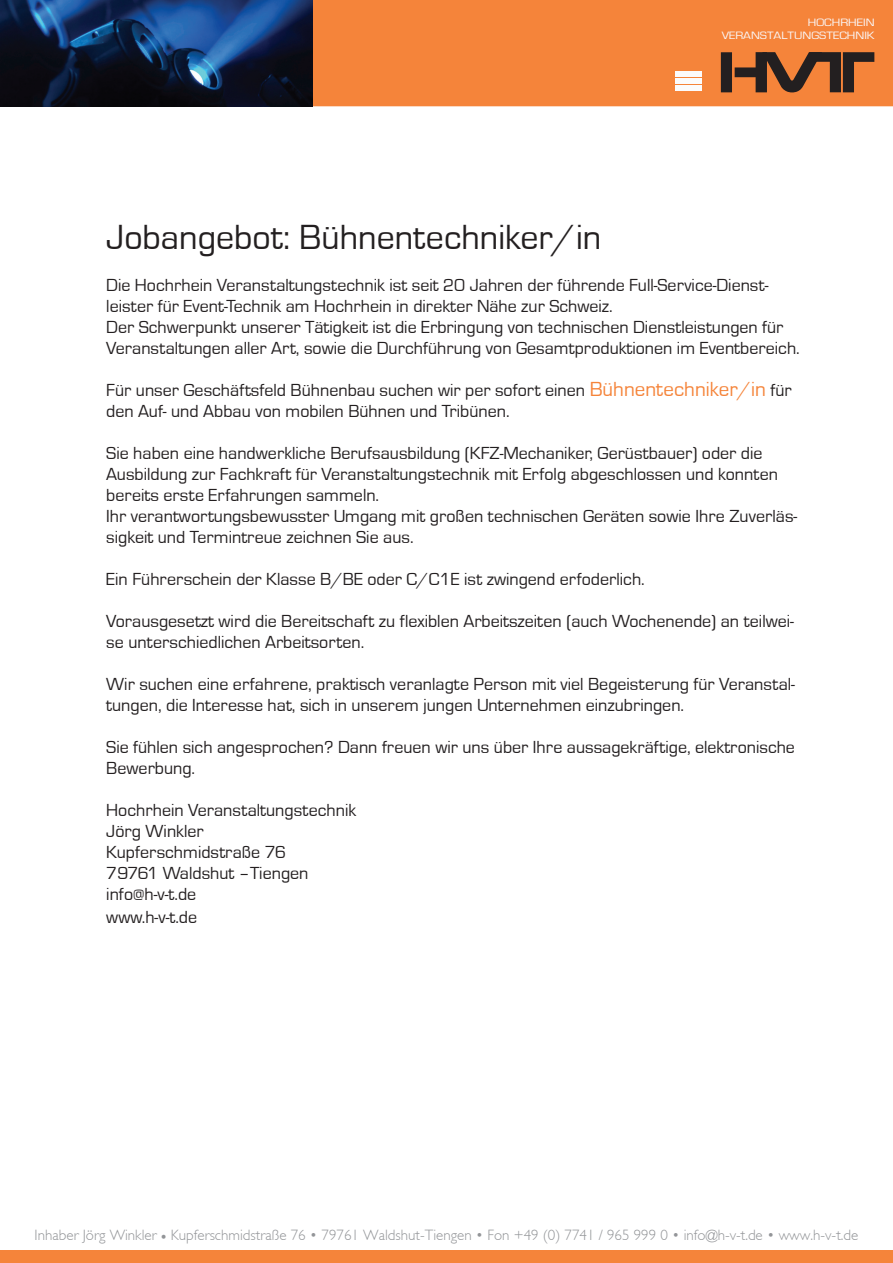
<style>
.page{position:relative;width:893px;height:1263px;background:#fff}
.page>*{position:absolute;margin:0;border:0;box-sizing:border-box;transform-origin:0 0}
.t1{font:36px "Eurostile T";color:#231f20}
.t2{font:18px/21px "Eurostile T";color:#231f20}
.t3{font:300 15px "Gill Sans";color:#939598}
.t4{font:11.1px/13.4px "Eurostile";color:#faf9fb;text-align:right;scale:1.15 1}
.s1{font-size:21px;color:#f5843a}
.s2{font-family:"Minion Pro";font-weight:400}
</style>
<div class="page">
<div style="left:0;top:1250px;width:893px;height:13px;background:#f5843a"></div>
<div style="left:312px;top:0;width:581px;height:106px;background:#f5843a"></div>
<svg style="left:672px;top:10px;width:210px;height:89px;background:#cf7236"></svg>
<div style="left:675px;top:72px;width:27px;height:5px;background:#fbfbfc"></div>
<div style="left:675px;top:79px;width:27px;height:5px;background:#fbfbfc"></div>
<div style="left:675px;top:86px;width:27px;height:5px;background:#fbfbfc"></div>
<img style="left:0;top:0;width:312px;height:106px">
<p class="t4" style="left:722px;top:16px;width:134px">HOCHRHEIN<br>VERANSTALTUNGSTECHNIK</p>
<h1 class="t1" style="left:106px;top:218px;width:497px">Jobangebot: Bühnentechniker/in</h1>
<p class="t2" style="left:106px;top:275px;width:695px">Die Hochrhein Veranstaltungstechnik ist seit 20 Jahren der führende Full-Service-Dienst&shy;leister für Event-Technik am Hochrhein in direkter Nähe zur Schweiz.<br>Der Schwerpunkt unserer Tätigkeit ist die Erbringung von technischen Dienstleistungen für Veranstaltungen aller Art, sowie die Durchführung von Gesamtproduktionen im Eventbereich.</p>
<p class="t2" style="left:106px;top:380px;width:687px">Für unser Geschäftsfeld Bühnenbau suchen wir per sofort einen <span class="s1">Bühnentechniker/in</span> für den Auf- und Abbau von mobilen Bühnen und Tribünen.</p>
<p class="t2" style="left:106px;top:443px;width:692px">Sie haben eine handwerkliche Berufsausbildung (KFZ-Mechaniker, Gerüstbauer) oder die Ausbildung zur Fachkraft für Veranstaltungstechnik mit Erfolg abgeschlossen und konnten bereits erste Erfahrungen sammeln.<br>Ihr verantwortungsbewusster Umgang mit großen technischen Geräten sowie Ihre Zuverläs&shy;sigkeit und Termintreue zeichnen Sie aus.</p>
<p class="t2" style="left:106px;top:569px;width:540px">Ein Führerschein der Klasse B/BE oder C/C1E ist zwingend erfoderlich.</p>
<p class="t2" style="left:106px;top:611px;width:689px">Vorausgesetzt wird die Bereitschaft zu flexiblen Arbeitszeiten (auch Wochenende) an teilwei&shy;se unterschiedlichen Arbeitsorten.</p>
<p class="t2" style="left:106px;top:674px;width:690px">Wir suchen eine erfahrene, praktisch veranlagte Person mit viel Begeisterung für Veranstal&shy;tungen, die Interesse hat, sich in unserem jungen Unternehmen einzubringen.</p>
<p class="t2" style="left:106px;top:737px;width:690px">Sie fühlen sich angesprochen? Dann freuen wir uns über Ihre aussagekräftige, elektronische<br>Bewerbung.</p>
<p class="t2" style="left:106px;top:800px;width:251px">Hochrhein Veranstaltungstechnik<br>Jörg Winkler<br>Kupferschmidstraße 76<br>79761 Waldshut –Tiengen info@h-v-t.de<br>www.h-v-t.de</p>
<p class="t3" style="left:35px;top:1227px;width:825px">Inhaber Jörg Winkler <span class="s2">•</span> Kupferschmidstraße 76 • 79761 Waldshut-Tiengen • Fon +49 (0) 7741 / 965 999 0 • info@h-v-t.de • www.h-v-t.de</p>
</div>
